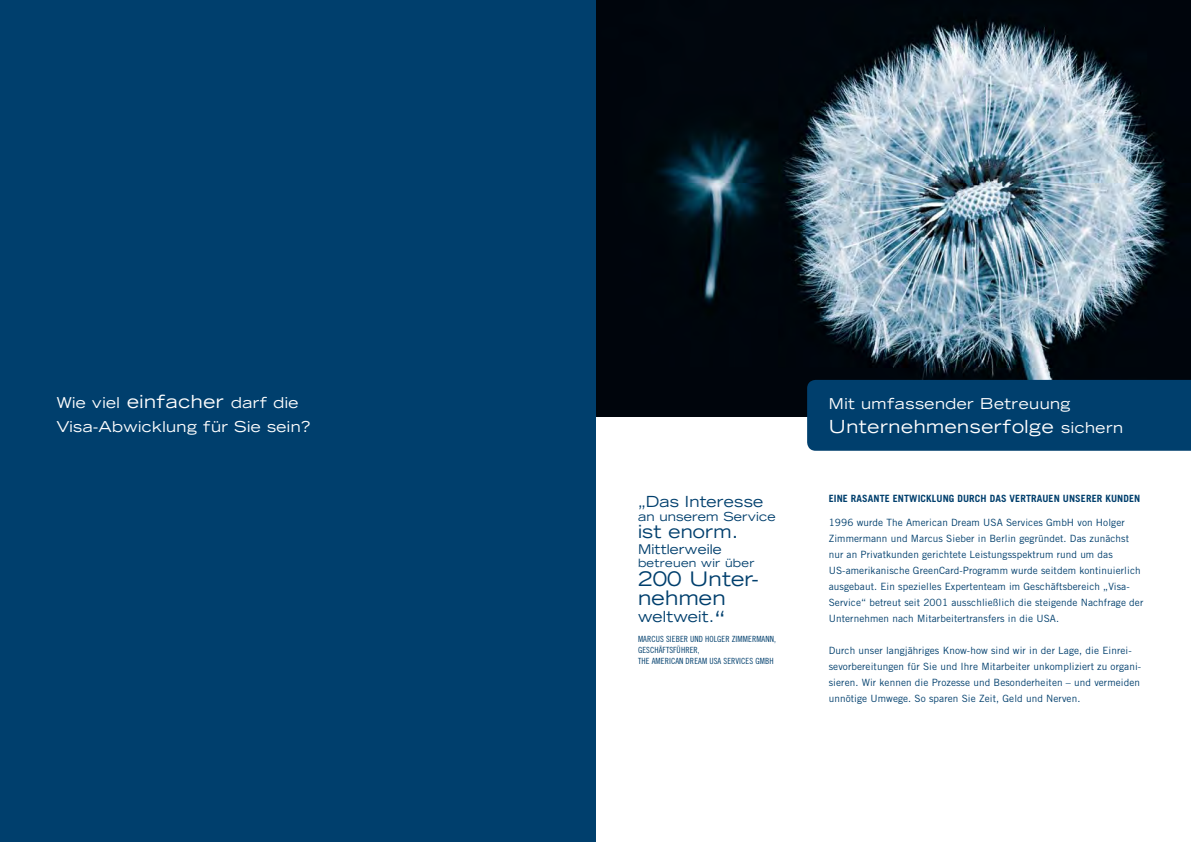
<style>
.page{position:relative;width:1191px;height:842px;background:#fff}
.page>*{position:absolute;margin:0;border:0;box-sizing:border-box;transform-origin:0 0}
.t1{font:expanded 20px/19.1px "Trade Gothic LH";letter-spacing:.01em;color:#003f6d}
.t2{font:expanded 18.1px "Trade Gothic LH";letter-spacing:.01em;color:#003f6d}
.t3{font:expanded 18px "Trade Gothic LH";letter-spacing:.03em;color:#fff}
.t4{font:expanded 15.2px "Trade Gothic LH";letter-spacing:.01em;color:#003f6d}
.t5{font:expanded 15px/24px "Trade Gothic LH";letter-spacing:.025em;color:#fff}
.t6{font:expanded 13.3px "Trade Gothic LH";letter-spacing:.01em;color:#003f6d}
.t7{font:expanded 12.4px "Trade Gothic LH";letter-spacing:.01em;color:#003f6d}
.t8{font:expanded 11.4px "Trade Gothic LH";letter-spacing:.025em;color:#003f6d}
.t9{font:10px/16px "Trade Gothic";letter-spacing:.01em;color:#003f6d}
.t10{font:700 10px "Trade Gothic";letter-spacing:.01em;color:#003f6d}
.t11{font:8.5px/11px "Trade Gothic Cond Eighteen";letter-spacing:.01em;color:#003f6d}
.s1{font-size:18px}
.s2{font-size:22.3px}
.s3{font-size:15px}
</style>
<div class="page">
<img style="left:595px;top:0;width:596px;height:416px">
<div style="left:807px;top:380px;width:384px;height:71px;background:#003f6d"></div>
<div style="left:0;top:0;width:595px;height:842px;background:#003f6d"></div>
<h3 class="t5" style="left:57px;top:390px;width:255px">Wie viel <span class="s1">einfacher</span> darf die<br>Visa-Abwicklung für Sie sein?</h3>
<h3 class="t4" style="left:638px;top:491px;width:127px">„Das Interesse</h3>
<p class="t7" style="left:638px;top:509px;width:139px">an unserem Service</p>
<h2 class="t2" style="left:638px;top:520px;width:102px">ist enorm.</h2>
<h3 class="t6" style="left:638px;top:540px;width:85px">Mittlerweile</h3>
<p class="t8" style="left:638px;top:555px;width:118px">betreuen wir über</p>
<h1 class="t1" style="left:638px;top:569px;width:122px">200 Unter&shy;nehmen</h1>
<h3 class="t4" style="left:638px;top:606px;width:89px">weltweit.<span class="s2">“</span></h3>
<p class="t11" style="left:638px;top:633px;width:139px">MARCUS SIEBER UND HOLGER ZIMMERMANN,<br>GESCHÄFTSFÜHRER,<br>THE AMERICAN DREAM USA SERVICES GMBH</p>
<h3 class="t5" style="left:829px;top:391px;width:243px">Mit umfassender Betreuung</h3>
<h3 class="t3" style="left:829px;top:415px;width:296px">Unternehmenserfolge <span class="s3">sichern</span></h3>
<p class="t10" style="left:828px;top:492px;width:313px">EINE RASANTE ENTWICKLUNG DURCH DAS VERTRAUEN UNSERER KUNDEN</p>
<p class="t9" style="left:828px;top:514px;width:316px">1996 wurde The American Dream USA Services GmbH von Holger Zimmermann und Marcus Sieber in Berlin gegründet. Das zunächst nur an Privatkunden gerichtete Leistungsspektrum rund um das US-amerikanische GreenCard-Programm wurde seitdem kontinuierlich ausgebaut. Ein spezielles Expertenteam im Geschäftsbereich „Visa-Service“ betreut seit 2001 ausschließlich die steigende Nachfrage der Unternehmen nach Mitarbeitertransfers in die USA.</p>
<p class="t9" style="left:828px;top:642px;width:314px">Durch unser langjähriges Know-how sind wir in der Lage, die Einrei&shy;sevorbereitungen für Sie und Ihre Mitarbeiter unkompliziert zu organi&shy;sieren. Wir kennen die Prozesse und Besonderheiten – und vermeiden unnötige Umwege. So sparen Sie Zeit, Geld und Nerven.</p>
</div>
